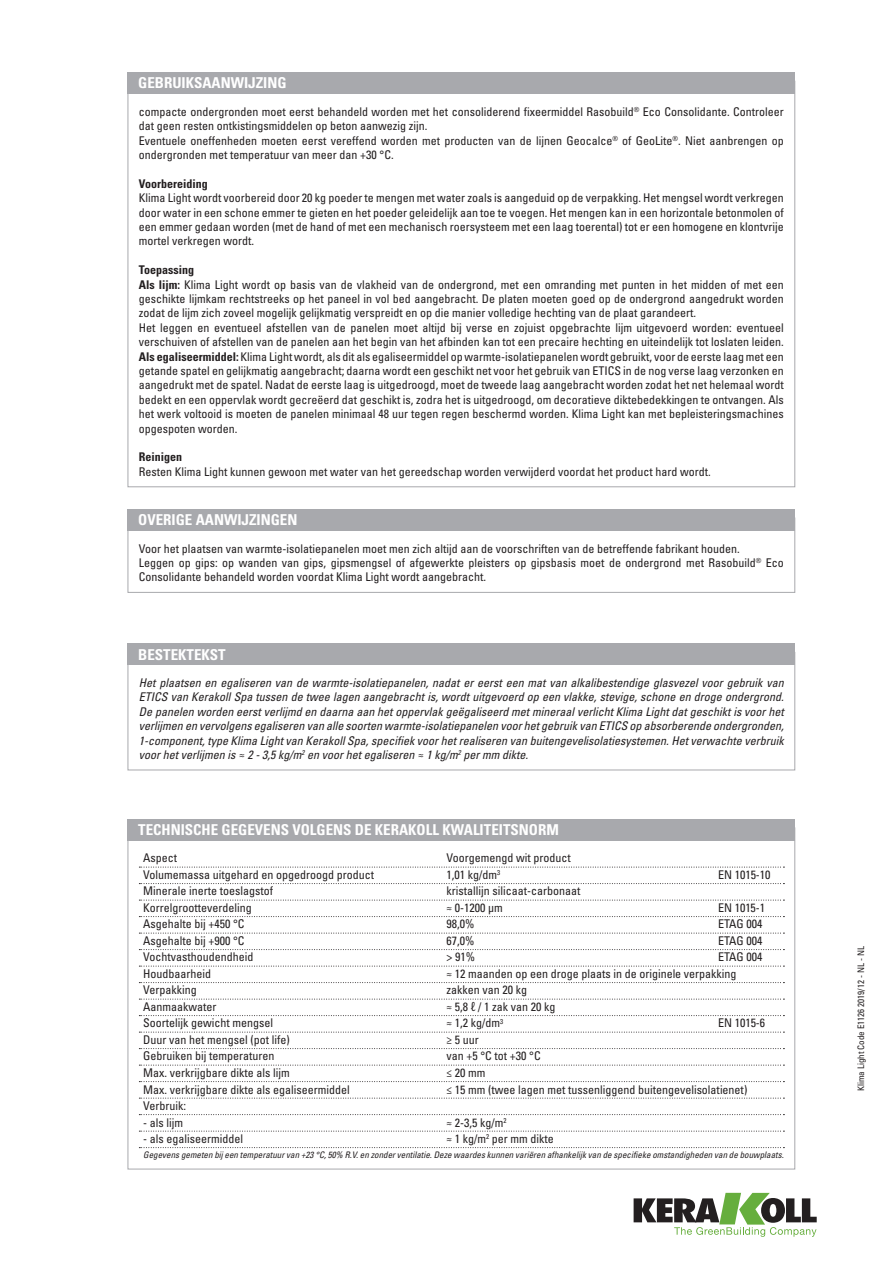
<style>
.page{position:relative;width:893px;height:1263px;background:#fff}
.page>*{position:absolute;margin:0;border:0;box-sizing:border-box;transform-origin:0 0}
.titolo_box{font:700 condensed 15px "Univers LT Std";color:#fff}
.testo_box{font:condensed 12px/14.4px "Univers LT Std";color:#231f20}
.tabelle_-_testo{font:condensed 12px "Univers LT Std";color:#231f20}
.testo_box_corsivo{font:italic condensed 12px/14.4px "Univers LT Std";color:#231f20;text-align:justify}
.testo_box-2{font:700 condensed 12px "Univers LT Std";color:#231f20}
.tabelle_-_note{font:italic condensed 9px "Univers LT Std";color:#231f20}
.notag_eco_codice_sc{font:condensed 9px "Univers LT Std";color:#231f20}
.s1{font-weight:700}
</style>
<div class="page">
<svg style="left:634px;top:1193px;width:183px;height:44px"></svg>
<div style="left:128px;top:72px;width:667px;height:22px;background:#a8a9ad"></div>
<div style="left:128px;top:518px;width:667px;height:75px;border:1px solid #a8a9ad"></div>
<div style="left:128px;top:509px;width:667px;height:21px;background:#a8a9ad"></div>
<div style="left:128px;top:652px;width:667px;height:118px;border:1px solid #a8a9ad"></div>
<div style="left:128px;top:643px;width:667px;height:22px;background:#a8a9ad"></div>
<svg style="left:139px;top:867px;width:645px;height:1px"></svg>
<svg style="left:139px;top:883px;width:645px;height:1px"></svg>
<svg style="left:139px;top:900px;width:645px;height:1px"></svg>
<svg style="left:139px;top:916px;width:645px;height:1px"></svg>
<svg style="left:139px;top:933px;width:645px;height:1px"></svg>
<svg style="left:139px;top:949px;width:645px;height:1px"></svg>
<svg style="left:139px;top:966px;width:645px;height:1px"></svg>
<svg style="left:139px;top:982px;width:645px;height:1px"></svg>
<svg style="left:139px;top:999px;width:645px;height:1px"></svg>
<svg style="left:139px;top:1015px;width:645px;height:1px"></svg>
<svg style="left:139px;top:1032px;width:645px;height:1px"></svg>
<svg style="left:139px;top:1048px;width:645px;height:1px"></svg>
<svg style="left:139px;top:1065px;width:645px;height:1px"></svg>
<svg style="left:139px;top:1081px;width:645px;height:1px"></svg>
<svg style="left:139px;top:1098px;width:645px;height:1px"></svg>
<svg style="left:139px;top:1114px;width:645px;height:1px"></svg>
<svg style="left:139px;top:1131px;width:645px;height:1px"></svg>
<svg style="left:139px;top:1147px;width:645px;height:1px"></svg>
<div style="left:128px;top:819px;width:667px;height:21px;background:#a8a9ad"></div>
<p class="titolo_box" style="left:138px;top:74px;width:150px">GEBRUIKSAANWIJZING</p>
<p class="testo_box" style="left:139px;top:104px;width:646px">compacte ondergronden moet eerst behandeld worden met het consoliderend fixeermiddel Rasobuild<sup>®</sup> Eco Consolidante. Controleer dat geen resten ontkistingsmiddelen op beton aanwezig zijn.</p>
<p class="testo_box" style="left:139px;top:133px;width:646px">Eventuele oneffenheden moeten eerst vereffend worden met producten van de lijnen Geocalce<sup>®</sup> of GeoLite<sup>®</sup>. Niet aanbrengen op ondergronden met temperatuur van meer dan +30 °C.</p>
<p class="testo_box-2" style="left:139px;top:176px;width:70px">Voorbereiding</p>
<p class="testo_box" style="left:139px;top:191px;width:646px;text-align:justify">Klima Light wordt voorbereid door 20 kg poeder te mengen met water zoals is aangeduid op de verpakking. Het mengsel wordt verkregen door water in een schone emmer te gieten en het poeder geleidelijk aan toe te voegen. Het mengen kan in een horizontale betonmolen of een emmer gedaan worden (met de hand of met een mechanisch roersysteem met een laag toerental) tot er een homogene en klontvrije mortel verkregen wordt.</p>
<p class="testo_box-2" style="left:139px;top:263px;width:57px">Toepassing</p>
<p class="testo_box" style="left:139px;top:277px;width:646px;text-align:justify"><span class="s1">Als lijm:</span> Klima Light wordt op basis van de vlakheid van de ondergrond, met een omranding met punten in het midden of met een geschikte lijmkam rechtstreeks op het paneel in vol bed aangebracht. De platen moeten goed op de ondergrond aangedrukt worden zodat de lijm zich zoveel mogelijk gelijkmatig verspreidt en op die manier volledige hechting van de plaat garandeert.</p>
<p class="testo_box" style="left:139px;top:320px;width:646px">Het leggen en eventueel afstellen van de panelen moet altijd bij verse en zojuist opgebrachte lijm uitgevoerd worden: eventueel verschuiven of afstellen van de panelen aan het begin van het afbinden kan tot een precaire hechting en uiteindelijk tot loslaten leiden.</p>
<p class="testo_box" style="left:139px;top:349px;width:646px;text-align:justify"><span class="s1">Als egaliseermiddel:</span> Klima Light wordt, als dit als egaliseermiddel op warmte-isolatiepanelen wordt gebruikt, voor de eerste laag met een getande spatel en gelijkmatig aangebracht; daarna wordt een geschikt net voor het gebruik van ETICS in de nog verse laag verzonken en aangedrukt met de spatel. Nadat de eerste laag is uitgedroogd, moet de tweede laag aangebracht worden zodat het net helemaal wordt bedekt en een oppervlak wordt gecreëerd dat geschikt is, zodra het is uitgedroogd, om decoratieve diktebedekkingen te ontvangen. Als het werk voltooid is moeten de panelen minimaal 48 uur tegen regen beschermd worden. Klima Light kan met bepleisteringsmachines opgespoten worden.</p>
<p class="testo_box-2" style="left:139px;top:450px;width:45px">Reinigen</p>
<p class="testo_box" style="left:139px;top:464px;width:573px">Resten Klima Light kunnen gewoon met water van het gereedschap worden verwijderd voordat het product hard wordt.</p>
<p class="titolo_box" style="left:138px;top:511px;width:161px">OVERIGE AANWIJZINGEN</p>
<p class="testo_box" style="left:139px;top:541px;width:602px">Voor het plaatsen van warmte-isolatiepanelen moet men zich altijd aan de voorschriften van de betreffende fabrikant houden.</p>
<p class="testo_box" style="left:139px;top:555px;width:646px">Leggen op gips: op wanden van gips, gipsmengsel of afgewerkte pleisters op gipsbasis moet de ondergrond met Rasobuild<sup>®</sup> Eco<br>Consolidante behandeld worden voordat Klima Light wordt aangebracht.</p>
<p class="titolo_box" style="left:138px;top:645px;width:89px">BESTEKTEKST</p>
<p class="testo_box_corsivo" style="left:139px;top:675px;width:646px">Het plaatsen en egaliseren van de warmte-isolatiepanelen, nadat er eerst een mat van alkalibestendige glasvezel voor gebruik van ETICS van Kerakoll Spa tussen de twee lagen aangebracht is, wordt uitgevoerd op een vlakke, stevige, schone en droge ondergrond.<br>De panelen worden eerst verlijmd en daarna aan het oppervlak geëgaliseerd met mineraal verlicht Klima Light dat geschikt is voor het verlijmen en vervolgens egaliseren van alle soorten warmte-isolatiepanelen voor het gebruik van ETICS op absorberende ondergronden, 1-component, type Klima Light van Kerakoll Spa, specifiek voor het realiseren van buitengevelisolatiesystemen. Het verwachte verbruik voor het verlijmen is ≈ 2 - 3,5 kg/m<sup>2</sup> en voor het egaliseren ≈ 1 kg/m<sup>2</sup> per mm dikte.</p>
<p class="titolo_box" style="left:138px;top:820px;width:422px">TECHNISCHE GEGEVENS VOLGENS DE KERAKOLL KWALITEITSNORM</p>
<p class="tabelle_-_testo" style="left:143px;top:850px;width:35px">Aspect</p>
<p class="tabelle_-_testo" style="left:446px;top:850px;width:126px">Voorgemengd wit product</p>
<p class="tabelle_-_testo" style="left:143px;top:867px;width:232px">Volumemassa uitgehard en opgedroogd product</p>
<p class="tabelle_-_testo" style="left:446px;top:867px;width:55px">1,01 kg/dm<sup>3</sup></p>
<p class="tabelle_-_testo" style="left:718px;top:867px;width:54px">EN 1015-10</p>
<p class="tabelle_-_testo" style="left:143px;top:883px;width:131px">Minerale inerte toeslagstof</p>
<p class="tabelle_-_testo" style="left:446px;top:883px;width:135px">kristallijn silicaat-carbonaat</p>
<p class="tabelle_-_testo" style="left:143px;top:900px;width:110px">Korrelgrootteverdeling</p>
<p class="tabelle_-_testo" style="left:446px;top:900px;width:58px">≈ 0-1200 μm</p>
<p class="tabelle_-_testo" style="left:718px;top:900px;width:49px">EN 1015-1</p>
<p class="tabelle_-_testo" style="left:143px;top:916px;width:103px">Asgehalte bij +450 °C</p>
<p class="tabelle_-_testo" style="left:446px;top:916px;width:29px">98,0%</p>
<p class="tabelle_-_testo" style="left:718px;top:916px;width:46px">ETAG 004</p>
<p class="tabelle_-_testo" style="left:143px;top:933px;width:103px">Asgehalte bij +900 °C</p>
<p class="tabelle_-_testo" style="left:446px;top:933px;width:29px">67,0%</p>
<p class="tabelle_-_testo" style="left:718px;top:933px;width:46px">ETAG 004</p>
<p class="tabelle_-_testo" style="left:143px;top:949px;width:112px">Vochtvasthoudendheid</p>
<p class="tabelle_-_testo" style="left:446px;top:949px;width:30px">&gt; 91%</p>
<p class="tabelle_-_testo" style="left:718px;top:949px;width:46px">ETAG 004</p>
<p class="tabelle_-_testo" style="left:143px;top:966px;width:69px">Houdbaarheid</p>
<p class="tabelle_-_testo" style="left:446px;top:966px;width:292px">≈ 12 maanden op een droge plaats in de originele verpakking</p>
<p class="tabelle_-_testo" style="left:143px;top:982px;width:55px">Verpakking</p>
<p class="tabelle_-_testo" style="left:446px;top:982px;width:82px">zakken van 20 kg</p>
<p class="tabelle_-_testo" style="left:143px;top:999px;width:75px">Aanmaakwater</p>
<p class="tabelle_-_testo" style="left:446px;top:999px;width:111px">≈ 5,8 ℓ / 1 zak van 20 kg</p>
<p class="tabelle_-_testo" style="left:143px;top:1015px;width:131px">Soortelijk gewicht mengsel</p>
<p class="tabelle_-_testo" style="left:446px;top:1015px;width:58px">≈ 1,2 kg/dm<sup>3</sup></p>
<p class="tabelle_-_testo" style="left:718px;top:1015px;width:49px">EN 1015-6</p>
<p class="tabelle_-_testo" style="left:143px;top:1032px;width:148px">Duur van het mengsel (pot life)</p>
<p class="tabelle_-_testo" style="left:446px;top:1032px;width:34px">≥ 5 uur</p>
<p class="tabelle_-_testo" style="left:143px;top:1048px;width:133px">Gebruiken bij temperaturen</p>
<p class="tabelle_-_testo" style="left:446px;top:1048px;width:96px">van +5 °C tot +30 °C</p>
<p class="tabelle_-_testo" style="left:143px;top:1065px;width:148px">Max. verkrijgbare dikte als lijm</p>
<p class="tabelle_-_testo" style="left:446px;top:1065px;width:40px">≤ 20 mm</p>
<p class="tabelle_-_testo" style="left:143px;top:1081px;width:208px">Max. verkrijgbare dikte als egaliseermiddel</p>
<p class="tabelle_-_testo" style="left:446px;top:1081px;width:302px">≤ 15 mm (twee lagen met tussenliggend buitengevelisolatienet)</p>
<p class="tabelle_-_testo" style="left:143px;top:1098px;width:44px">Verbruik:</p>
<p class="tabelle_-_testo" style="left:143px;top:1114px;width:41px">- als lijm</p>
<p class="tabelle_-_testo" style="left:446px;top:1114px;width:61px">≈ 2-3,5 kg/m<sup>2</sup></p>
<p class="tabelle_-_testo" style="left:143px;top:1131px;width:101px">- als egaliseermiddel</p>
<p class="tabelle_-_testo" style="left:446px;top:1131px;width:109px">≈ 1 kg/m<sup>2</sup> per mm dikte</p>
<p class="tabelle_-_note" style="left:143px;top:1149px;width:642px">Gegevens gemeten bij een temperatuur van +23 °C, 50% R.V. en zonder ventilatie. Deze waardes kunnen variëren afhankelijk van de specifieke omstandigheden van de bouwplaats.</p>
<p class="notag_eco_codice_sc" style="left:855px;top:1091px;width:146px;rotate:-90deg">Klima Light Code E1126 2019/12 - NL - NL</p>
</div>
